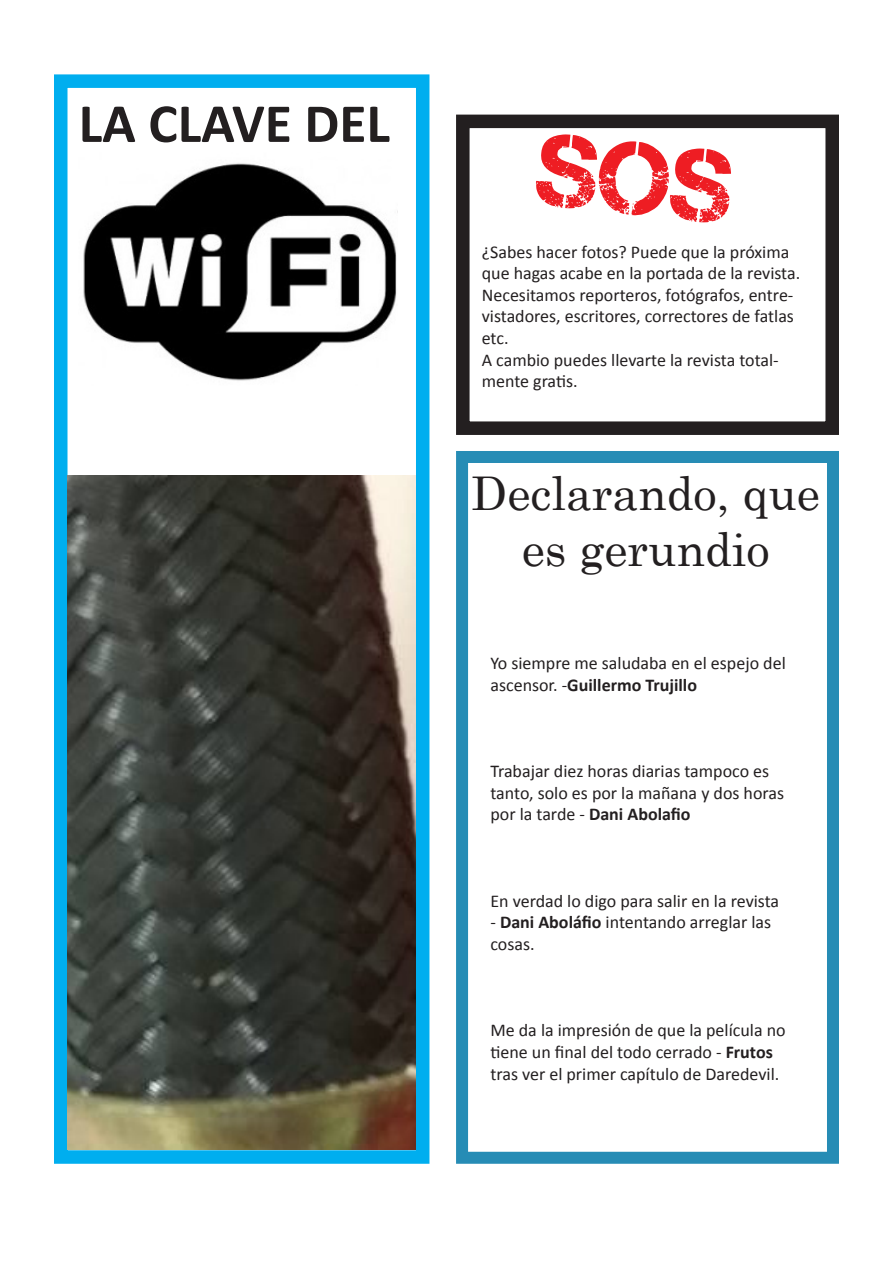
<style>
.page{position:relative;width:893px;height:1263px;background:#fff}
.page>*{position:absolute;margin:0;border:0;box-sizing:border-box;transform-origin:0 0}
.t1{font:700 55.5px "Calibri";color:#231f20}
.t2{font:46.5px "Century Schoolbook";color:#231f20}
.t3{font:18px/21.6px "Calibri";color:#231f20}
.s1{font-weight:700}
</style>
<div class="page">
<div style="left:456px;top:115px;width:383px;height:320px;border:14px solid #231f20"></div>
<div style="left:54px;top:74px;width:375px;height:1090px;border:14px solid #00aeef"></div>
<img style="left:83px;top:163px;width:315px;height:218px">
<div style="left:456px;top:451px;width:383px;height:713px;border:12px solid #268cb5"></div>
<img style="left:67px;top:476px;width:349px;height:673px">
<p class="t1" style="left:79px;top:88px;width:313px">LA CLAVE DEL</p>
<p class="t3" style="left:482px;top:241px;width:320px">¿Sabes hacer fotos? Puede que la próxima que hagas acabe en la portada de la revista.</p>
<p class="t3" style="left:482px;top:284px;width:314px;text-align:justify">Necesitamos reporteros, fotógrafos, entre&shy;vistadores, escritores, correctores de fatlas etc.</p>
<p class="t3" style="left:482px;top:349px;width:298px">A cambio puedes llevarte la revista total&shy;mente gratis.</p>
<p class="t2" style="left:471px;top:454px;width:350px">Declarando, que</p>
<p class="t2" style="left:522px;top:510px;width:249px">es gerundio</p>
<p class="t3" style="left:490px;top:652px;width:297px">Yo siempre me saludaba en el espejo del ascensor. -<span class="s1">Guillermo Trujillo</span></p>
<p class="t3" style="left:490px;top:760px;width:295px">Trabajar diez horas diarias tampoco es tanto, solo es por la mañana y dos horas por la tarde - <span class="s1">Dani Abolafio</span></p>
<p class="t3" style="left:490px;top:890px;width:290px">En verdad lo digo para salir en la revista</p>
<p class="t3" style="left:490px;top:911px;width:282px">- <span class="s1">Dani Aboláfio</span> intentando arreglar las cosas.</p>
<p class="t3" style="left:490px;top:1019px;width:297px">Me da la impresión de que la película no tiene un final del todo cerrado - <span class="s1">Frutos </span>tras ver el primer capítulo de Daredevil.</p>
</div>
